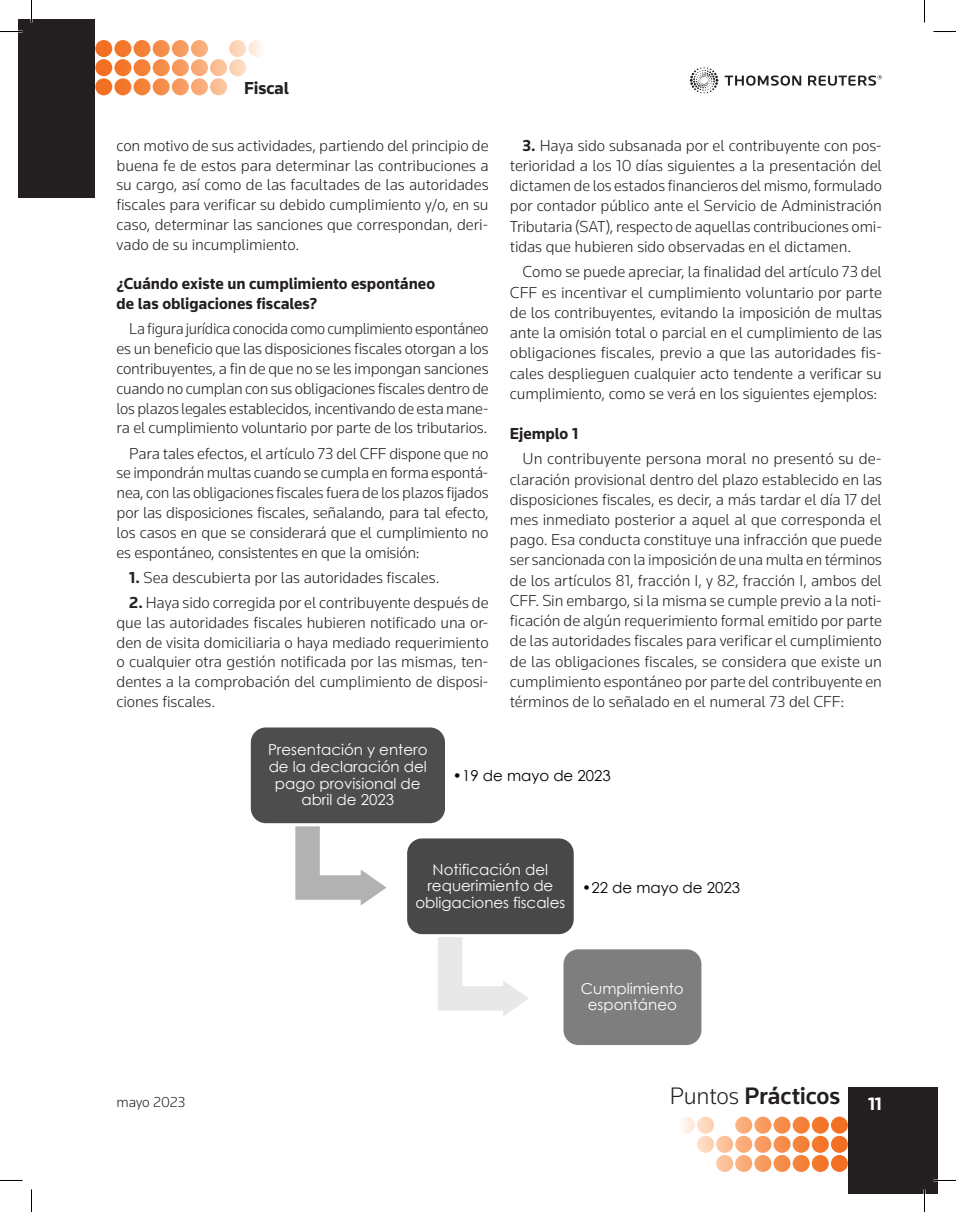
<style>
.page{position:relative;width:956px;height:1212px;background:#fff}
.page>*{position:absolute;margin:0;border:0;box-sizing:border-box;transform-origin:0 0}
.t1{font:500 24.75px "Knowledge";letter-spacing:-.01em;color:#231f20}
.t2{font:700 18px "Knowledge";letter-spacing:-.005em;color:#231f20}
.a_parrafo{font:300 16.5px/20.2px "Knowledge";letter-spacing:-.005em;color:#231f20;text-align:justify}
.a_subtitulo{font:700 16.5px/19.8px "Knowledge";letter-spacing:-.005em;color:#231f20}
.t3{font:15px/16.5px "Century Gothic";color:#fff;text-align:center}
.t4{font:15px "Century Gothic";color:#000}
.t5{font:300 15px "Knowledge";color:#231f20}
.s1{font-weight:700}
.s2{font-weight:300}
</style>
<div class="page">
<div style="left:32px;top:19px;width:63px;height:178px;background:#231f20"></div>
<div style="left:19px;top:19px;width:13px;height:178px;background:#231f20"></div>
<svg style="left:95px;top:40px;width:167px;height:55px"></svg>
<div style="left:848px;top:1086px;width:89px;height:106px;background:#231f20"></div>
<svg style="left:682px;top:1116px;width:166px;height:55px"></svg>
<svg style="left:690px;top:67px;width:28px;height:26px"></svg>
<svg style="left:725px;top:75px;width:157px;height:11px"></svg>
<svg style="left:295px;top:826px;width:91px;height:79px"></svg>
<div style="left:249px;top:725px;width:197px;height:99px;background:#4d4d4d;border-radius:16px"></div>
<div style="left:248px;top:724px;width:200px;height:102px;border:3px solid #fff;border-radius:16px"></div>
<svg style="left:438px;top:937px;width:91px;height:79px"></svg>
<div style="left:406px;top:836px;width:169px;height:99px;background:#484848;border-radius:16px"></div>
<div style="left:404px;top:835px;width:173px;height:101px;border:3px solid #fff;border-radius:16px"></div>
<div style="left:562px;top:947px;width:141px;height:99px;background:#7e7e7e;border-radius:16px"></div>
<div style="left:560px;top:946px;width:144px;height:101px;border:3px solid #fff;border-radius:16px"></div>
<hr style="left:923px;top:1189px;width:2px;height:22px;background:#fff">
<svg style="left:0;top:31px;width:22px;height:1px"></svg>
<svg style="left:933px;top:31px;width:23px;height:1px"></svg>
<svg style="left:31px;top:0;width:1px;height:22px"></svg>
<svg style="left:31px;top:1189px;width:1px;height:22px"></svg>
<svg style="left:924px;top:0;width:1px;height:22px"></svg>
<svg style="left:924px;top:1189px;width:1px;height:22px"></svg>
<p class="t2" style="left:244px;top:77px;width:46px">Fiscal</p>
<p class="a_parrafo" style="left:117px;top:135px;width:374px;line-height:19.8px">con motivo de sus actividades, partiendo del principio de buena fe de estos para determinar las contribuciones a su cargo, así como de las facultades de las autoridades fiscales para verificar su debido cumplimiento y/o, en su caso, determinar las sanciones que correspondan, deri&shy;vado de su incumplimiento.</p>
<p class="a_subtitulo" style="left:117px;top:274px;width:320px">¿Cuándo existe un cumplimiento espontáneo de las obligaciones fiscales?</p>
<p class="a_parrafo" style="left:117px;top:318px;width:374px;line-height:19.8px;text-indent:13px">La figura jurídica conocida como cumplimiento espontáneo es un beneficio que las disposiciones fiscales otorgan a los contribuyentes, a fin de que no se les impongan sanciones cuando no cumplan con sus obligaciones fiscales dentro de los plazos legales establecidos, incentivando de esta mane&shy;ra el cumplimiento voluntario por parte de los tributarios.</p>
<p class="a_parrafo" style="left:117px;top:443px;width:374px;line-height:19.8px;text-indent:13px">Para tales efectos, el artículo 73 del CFF dispone que no se impondrán multas cuando se cumpla en forma espontá&shy;nea, con las obligaciones fiscales fuera de los plazos fijados por las disposiciones fiscales, señalando, para tal efecto, los casos en que se considerará que el cumplimiento no es espontáneo, consistentes en que la omisión:</p>
<p class="a_parrafo" style="left:129px;top:566px;width:312px"><span class="s1">1.</span> Sea descubierta por las autoridades fiscales.</p>
<p class="a_parrafo" style="left:117px;top:592px;width:374px;line-height:19.8px;text-indent:13px"><span class="s1">2.</span> Haya sido corregida por el contribuyente después de que las autoridades fiscales hubieren notificado una or&shy;den de visita domiciliaria o haya mediado requerimiento o cualquier otra gestión notificada por las mismas, ten&shy;dentes a la comprobación del cumplimiento de disposi&shy;ciones fiscales.</p>
<p class="a_parrafo" style="left:510px;top:135px;width:374px;text-indent:13px"><span class="s1">3.</span> Haya sido subsanada por el contribuyente con pos&shy;terioridad a los 10 días siguientes a la presentación del dictamen de los estados financieros del mismo, formulado por contador público ante el Servicio de Administración Tributaria (SAT), respecto de aquellas contribuciones omi&shy;tidas que hubieren sido observadas en el dictamen.</p>
<p class="a_parrafo" style="left:510px;top:261px;width:374px;text-indent:13px">Como se puede apreciar, la finalidad del artículo 73 del CFF es incentivar el cumplimiento voluntario por parte de los contribuyentes, evitando la imposición de multas ante la omisión total o parcial en el cumplimiento de las obligaciones fiscales, previo a que las autoridades fis&shy;cales desplieguen cualquier acto tendente a verificar su cumplimiento, como se verá en los siguientes ejemplos:</p>
<p class="a_subtitulo" style="left:510px;top:423px;width:70px">Ejemplo 1</p>
<p class="a_parrafo" style="left:510px;top:448px;width:374px;text-indent:13px">Un contribuyente persona moral no presentó su de&shy;claración provisional dentro del plazo establecido en las disposiciones fiscales, es decir, a más tardar el día 17 del mes inmediato posterior a aquel al que corresponda el pago. Esa conducta constituye una infracción que puede ser sancionada con la imposición de una multa en términos de los artículos 81, fracción I, y 82, fracción I, ambos del CFF. Sin embargo, si la misma se cumple previo a la noti&shy;ficación de algún requerimiento formal emitido por parte de las autoridades fiscales para verificar el cumplimiento de las obligaciones fiscales, se considera que existe un cumplimiento espontáneo por parte del contribuyente en términos de lo señalado en el numeral 73 del CFF:</p>
<p class="t3" style="left:268px;top:741px;width:161px">Presentación y entero de la declaración del pago provisional de abril de 2023</p>
<p class="t4" style="left:453px;top:765px;width:159px">•19 de mayo de 2023</p>
<p class="t3" style="left:415px;top:860px;width:151px">Notificación del requerimiento de obligaciones fiscales</p>
<p class="t4" style="left:582px;top:876px;width:159px">•22 de mayo de 2023</p>
<p class="t3" style="left:581px;top:979px;width:104px">Cumplimiento espontáneo</p>
<p class="t5" style="left:117px;top:1092px;width:70px">mayo 2023</p>
<h1 class="t1" style="left:670px;top:1079px;width:214px"><span class="s2">Puntos</span> Prácticos <sub>11</sub></h1>
</div>
